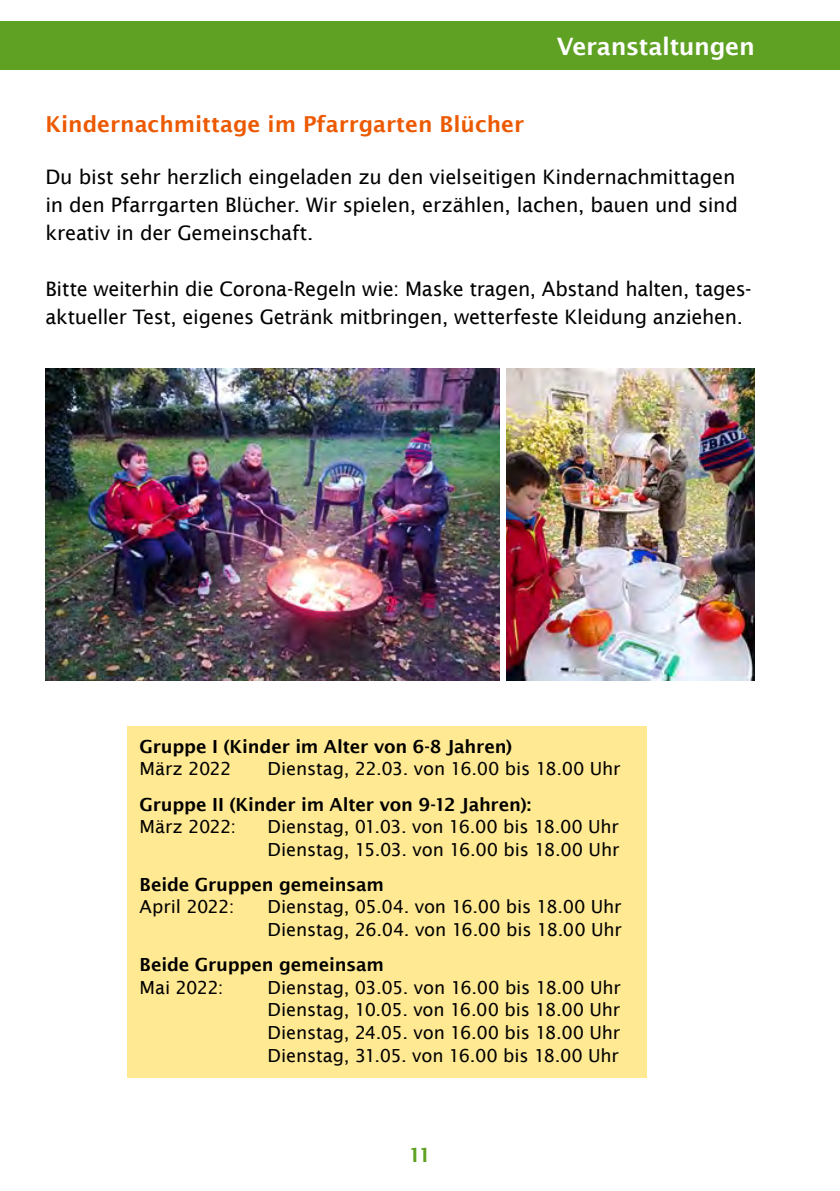
<style>
.page{position:relative;width:840px;height:1191px;background:#fff}
.page>*{position:absolute;margin:0;border:0;box-sizing:border-box;transform-origin:0 0}
.t1{font:600 24px "Lucida Sans";letter-spacing:-.015em;color:#fff}
.t2{font:600 22px "Lucida Sans";color:#ec5900}
.t3{font:20px/28px "Lucida Sans";letter-spacing:-.015em;color:#000}
.t4{font:600 20px "Lucida Sans";color:#5fa123}
.t5{font:18px/22.6px "Lucida Sans";letter-spacing:-.005em;color:#000}
.t6{font:600 18px "Lucida Sans";letter-spacing:-.01em;color:#000}
</style>
<div class="page">
<div style="left:0;top:21px;width:839px;height:48px;background:#5fa123"></div>
<img style="left:45px;top:369px;width:454px;height:311px">
<img style="left:506px;top:369px;width:248px;height:311px">
<div style="left:127px;top:726px;width:518px;height:351px;background:#ffe992"></div>
<h1 class="t1" style="left:556px;top:32px;width:199px">Veranstaltungen</h1>
<p class="t2" style="left:45px;top:111px;width:480px">Kindernachmittage im Pfarrgarten Blücher</p>
<p class="t3" style="left:45px;top:163px;width:693px">Du bist sehr herzlich eingeladen zu den vielseitigen Kindernachmittagen in den Pfarrgarten Blücher. Wir spielen, erzählen, lachen, bauen und sind kreativ in der Gemeinschaft.</p>
<p class="t3" style="left:45px;top:275px;width:705px">Bitte weiterhin die Corona-Regeln wie: Maske tragen, Abstand halten, tages&shy;aktueller Test, eigenes Getränk mitbringen, wetterfeste Kleidung anziehen.</p>
<p class="t6" style="left:139px;top:736px;width:374px">Gruppe I (Kinder im Alter von 6-8 Jahren)</p>
<p class="t5" style="left:139px;top:757px;width:93px">März 2022</p>
<p class="t5" style="left:267px;top:757px;width:354px">Dienstag, 22.03. von 16.00 bis 18.00 Uhr</p>
<p class="t6" style="left:139px;top:793px;width:393px">Gruppe II (Kinder im Alter von 9-12 Jahren):</p>
<p class="t5" style="left:139px;top:815px;width:98px">März 2022:</p>
<p class="t5" style="left:267px;top:815px;width:353px">Dienstag, 01.03. von 16.00 bis 18.00 Uhr<br>Dienstag, 15.03. von 16.00 bis 18.00 Uhr</p>
<p class="t6" style="left:139px;top:874px;width:246px">Beide Gruppen gemeinsam</p>
<p class="t5" style="left:139px;top:895px;width:96px">April 2022:</p>
<p class="t5" style="left:267px;top:895px;width:355px">Dienstag, 05.04. von 16.00 bis 18.00 Uhr<br>Dienstag, 26.04. von 16.00 bis 18.00 Uhr</p>
<p class="t6" style="left:139px;top:954px;width:246px">Beide Gruppen gemeinsam</p>
<p class="t5" style="left:139px;top:976px;width:85px">Mai 2022:</p>
<p class="t5" style="left:267px;top:976px;width:354px;text-align:justify">Dienstag, 03.05. von 16.00 bis 18.00 Uhr Dienstag, 10.05. von 16.00 bis 18.00 Uhr Dienstag, 24.05. von 16.00 bis 18.00 Uhr Dienstag, 31.05. von 16.00 bis 18.00 Uhr</p>
<p class="t4" style="left:408px;top:1143px;width:24px">11</p>
</div>
